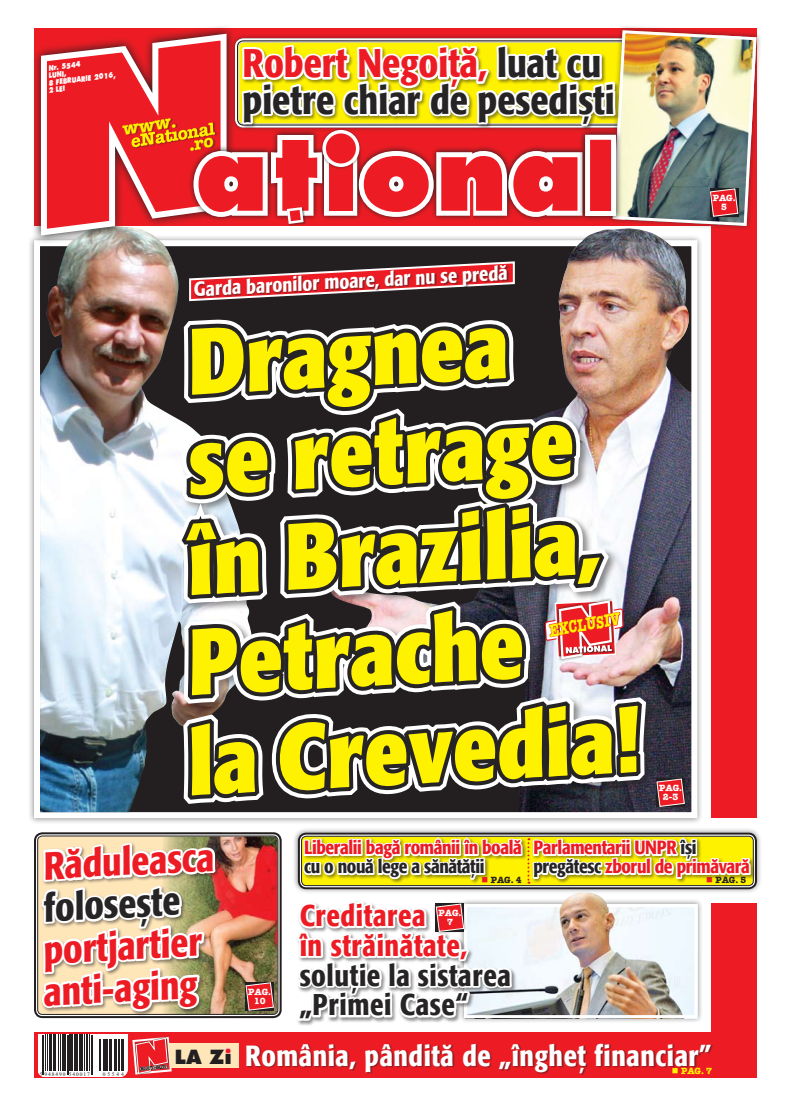
<style>
.page{position:relative;width:791px;height:1106px;background:#fff}
.page>*{position:absolute;margin:0;border:0;box-sizing:border-box;transform-origin:0 0}
.t1{font:100.7px "Futura Extra Bold Rom";color:#ed1c24}
.t2{font:700 condensed 92.7px/100px "R Formata";color:#fff200}
.t3{font:500 condensed 39.7px/36.4px "R Formata";color:#272425}
.t4{font:500 condensed 39.1px/42px "R Formata";color:#ed1c24}
.t5{font:500 condensed 39.1px "R Formata";color:#272425}
.t6{font:500 condensed 29.9px/29.8px "R Formata";letter-spacing:.02em;color:#272425}
.t7{font:500 condensed 29.9px/29.8px "R Formata";letter-spacing:.02em;color:#ed1c24}
.t8{font:500 condensed 29px "R Formata";letter-spacing:.02em;color:#fff}
.t9{font:500 condensed 20px "R Formata";color:#fff}
.t10{font:19.1px "Futura Extra Bold Rom";color:#231f20}
.t11{font:500 condensed 19px/19px "R Formata";letter-spacing:-.02em;color:#ed1c24}
.t12{font:500 condensed 19px "R Formata";letter-spacing:-.02em;color:#272425}
.t13{font:17.6px "American Type Writer Bold Rom";color:#fff200;scale:.73 1}
.t14{font:17.6px "American Type Writer Bold Rom";color:#fff200}
.t15{font:9px/9px "American Type Writer Bold Rom";color:#fff;text-align:center}
.t16{font:9px "American Type Writer Bold Rom";color:#272425}
.t17{font:9px "American Type Writer Bold Rom";color:#fff200}
.t18{font:7.3px/7.3px "Futura Extra Bold Rom";color:#fff;scale:.8 1}
.t19{font:5.5px "Times New Roman";letter-spacing:.18em;color:#231f20}
.s1{color:#ed1c24}
.s2{font-size:70.7px}
.s3{color:#272425}
</style>
<div class="page">
<div style="left:607px;top:25px;width:159px;height:210px;background:#231f20;opacity:.5"></div>
<svg style="left:31px;top:28px;width:7px;height:222px"></svg>
<div style="left:187px;top:128px;width:604px;height:183px;background:#fff"></div>
<img style="left:38px;top:25px;width:720px;height:1053px">
<p class="t18" style="left:45px;top:65px;width:87px;text-indent:3px;rotate:-7deg">Nr. 5544<br>lun i,<br>8 februarie 2016,<br>2 LEI</p>
<p class="t14" style="left:121px;top:119px;width:56px;rotate:-9deg">www.</p>
<h3 class="t3" style="left:243px;top:46px;width:374px"><span class="s1">Robert Negoiță,</span> luat cu pietre chiar de pesediști</h3>
<h1 class="t1" style="left:195px;top:111px;width:389px">at<span class="s2">I</span>ona</h1>
<p class="t9" style="left:193px;top:278px;width:316px;rotate:-3deg">Garda baronilor moare, dar nu se predă</p>
<h2 class="t2" style="left:163px;top:315px;width:454px;rotate:-3deg">Dragnea<br>se retrage în Brazilia,<br>Petrache<br>la Crevedia!</h2>
<p class="t13" style="left:547px;top:620px;width:100px;rotate:-10deg">EXCLUSIV</p>
<p class="t15" style="left:659px;top:783px;width:24px">PAG.<br>2-3</p>
<p class="t15" style="left:713px;top:193px;width:24px">PAG.<br>5</p>
<h3 class="t4" style="left:42px;top:845px;width:172px;rotate:-3deg">Răduleasca</h3>
<h3 class="t5" style="left:42px;top:886px;width:138px;rotate:-3deg">folosește</h3>
<h3 class="t4" style="left:40px;top:930px;width:162px;rotate:-3deg">portjartier anti-aging</h3>
<p class="t15" style="left:248px;top:987px;width:24px">PAG.<br>10</p>
<p class="t11" style="left:304px;top:838px;width:219px">Liberalii bagă românii în boală</p>
<p class="t12" style="left:304px;top:856px;width:182px">cu o nouă lege a sănătății</p>
<p class="t16" style="left:481px;top:873px;width:42px"><span class="s1">■</span> PAG. 4</p>
<p class="t16" style="left:706px;top:873px;width:42px"><span class="s1">■</span> PAG. 5</p>
<p class="t11" style="left:533px;top:838px;width:218px">Parlamentarii UNPR <span class="s3">își pregătesc</span> zborul de primăvară</p>
<h3 class="t7" style="left:300px;top:901px;width:169px">Creditarea<br>în străinătate,</h3>
<h3 class="t6" style="left:300px;top:961px;width:213px">soluție la sistarea „Primei Case“</h3>
<p class="t15" style="left:438px;top:908px;width:24px">PAG.<br>7</p>
<p class="t19" style="left:40px;top:1070px;width:52px">5 948490 540017</p>
<p class="t19" style="left:103px;top:1070px;width:22px">05258434</p>
<p class="t10" style="left:175px;top:1045px;width:58px">la Zi</p>
<h3 class="t8" style="left:245px;top:1039px;width:468px">România, pândită de „îngheț financiar”</h3>
<p class="t17" style="left:672px;top:1065px;width:42px">■ PAG. 7</p>
</div>
